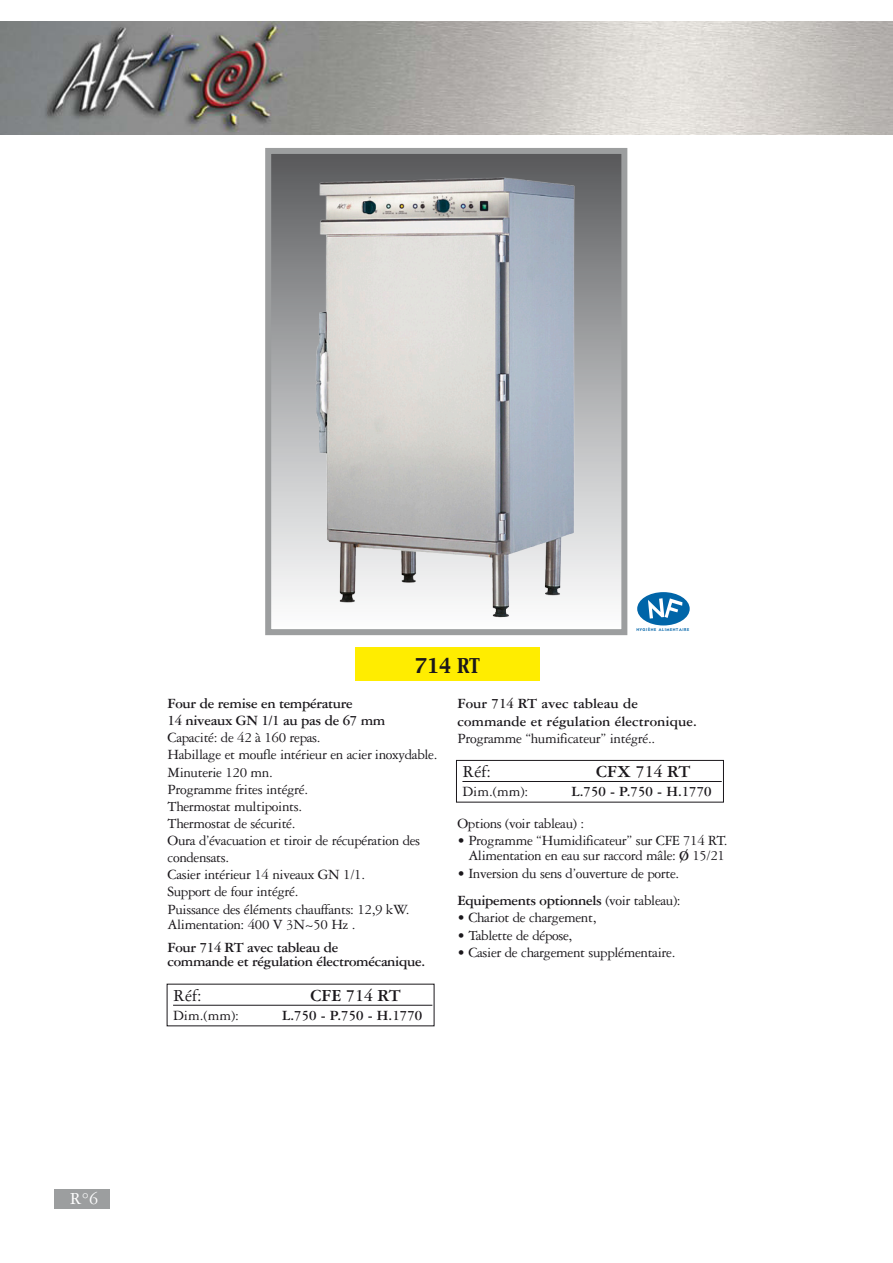
<style>
.page{position:relative;width:893px;height:1263px;background:#fff}
.page>*{position:absolute;margin:0;border:0;box-sizing:border-box;transform-origin:0 0}
.t1{font:700 18px "Garamond Three";color:#1a171b}
.t2{font:18px "Garamond Three";color:#1a171b}
.t3{font:18px "Capitals";color:#1a171b}
.t4{font:18px "Garamond Three";color:#fff}
.t5{font:15px/17.1px "Garamond Three";letter-spacing:-.025em;color:#1a171b}
.t6{font:700 15px/17.1px "Garamond Three";color:#1a171b}
.t7{font:700 15px "Garamond Three";letter-spacing:-.025em;color:#1a171b}
.t8{font:600 4.2px "Itc Kabel";letter-spacing:.15em;color:#0064a9}
.s1{font-weight:700}
.s2{font-weight:400}
.s3{font-size:22.5px}
</style>
<div class="page">
<div style="left:271px;top:154px;width:350px;height:475px;background:#5c5c5e"></div>
<div style="left:265px;top:148px;width:362px;height:487px;border:6px solid #9c9e9f"></div>
<div style="left:355px;top:647px;width:185px;height:34px;background:#ffed00"></div>
<hr style="left:173px;top:1005px;width:259px;height:1px;background:#1a171b">
<div style="left:54px;top:1190px;width:56px;height:19px;background:#9c9e9f"></div>
<div style="left:637px;top:592px;width:53px;height:33px;background:#0065a8;border-radius:50%"></div>
<svg style="left:648px;top:598px;width:34px;height:20px"></svg>
<div style="left:456px;top:760px;width:268px;height:42px;border:1px solid #1a171b"></div>
<hr style="left:462px;top:781px;width:260px;height:1px;background:#1a171b">
<img style="left:269px;top:170px;width:352px;height:466px">
<img style="left:0;top:21px;width:892px;height:113px">
<p class="t4" style="left:70px;top:1189px;width:30px">R°6</p>
<p class="t8" style="left:636px;top:627px;width:54px">HYGIÈNE ALIMENTAIRE</p>
<p class="t3" style="left:415px;top:653px;width:66px">714 RT</p>
<p class="t5" style="left:168px;top:695px;width:271px"><span class="s1">Four de remise en température<br>14 niveaux GN 1/1 au pas de 67 mm<br></span>Capacité: de 42 à 160 repas.<br>Habillage et moufle intérieur en acier inoxydable.<br>Minuterie 120 mn.<br>Programme frites intégré.<br>Thermostat multipoints.<br>Thermostat de sécurité.<br>Oura d’évacuation et tiroir de récupération des condensats.<br>Casier intérieur 14 niveaux GN 1/1.<br>Support de four intégré.<br>Puissance des éléments chauffants: 12,9 kW.</p>
<p class="t5" style="left:168px;top:912px;width:190px;line-height:23.7px">Alimentation: 400 V 3N~50 Hz .<br><span class="s1">Four 714 RT avec tableau de</span></p>
<p class="t7" style="left:168px;top:954px;width:259px">commande et régulation électromécanique.</p>
<p class="t2" style="left:173px;top:985px;width:30px">Réf:</p>
<p class="t1" style="left:310px;top:985px;width:92px">CFE 714 RT</p>
<p class="t5" style="left:173px;top:1007px;width:67px">Dim.(mm):</p>
<p class="t6" style="left:282px;top:1007px;width:142px">L.750 - P.750 - H.1770</p>
<p class="t6" style="left:457px;top:695px;width:241px">Four 714 RT avec tableau de commande et régulation électronique.<br><span class="s2">Programme “humificateur” intégré..</span></p>
<p class="t2" style="left:462px;top:762px;width:30px">Réf:</p>
<p class="t1" style="left:596px;top:761px;width:96px">CFX 714 RT</p>
<p class="t5" style="left:462px;top:783px;width:67px">Dim.(mm):</p>
<p class="t6" style="left:571px;top:783px;width:142px">L.750 - P.750 - H.1770</p>
<p class="t5" style="left:457px;top:815px;width:128px">Options (voir tableau) :</p>
<p class="t5" style="left:457px;top:833px;width:272px;line-height:15px;text-align:center">• Programme “Humidificateur” sur CFE 714 RT.<br>Alimentation en eau sur raccord mâle: <span class="s3">ø</span> 15/21</p>
<p class="t5" style="left:457px;top:859px;width:225px;line-height:27.8px">• Inversion du sens d’ouverture de porte.<br><span class="s1">Equipements optionnels</span> (voir tableau):</p>
<p class="t5" style="left:457px;top:909px;width:141px">• Chariot de chargement,</p>
<p class="t5" style="left:457px;top:926px;width:116px">• Tablette de dépose,</p>
<p class="t5" style="left:457px;top:944px;width:219px">• Casier de chargement supplémentaire.</p>
</div>
